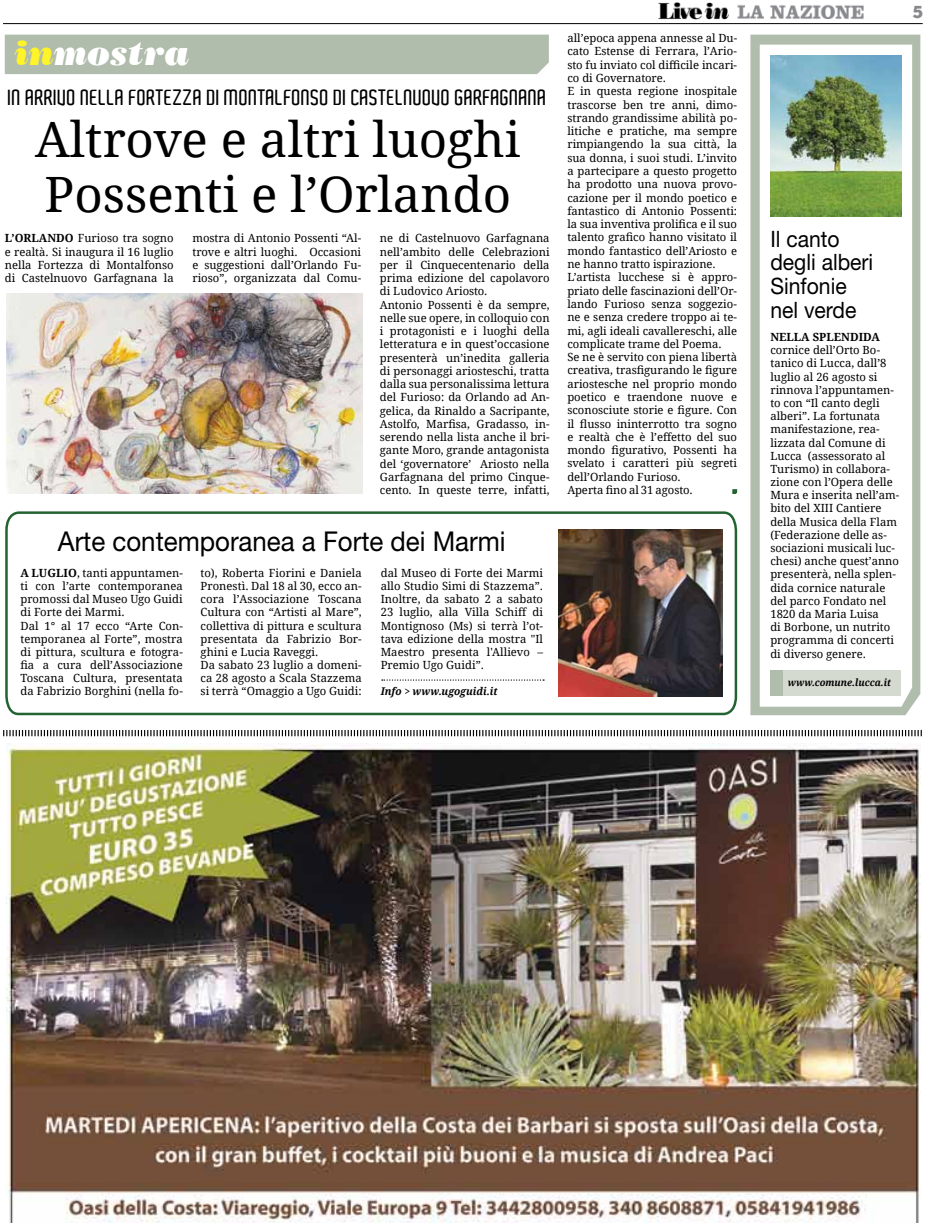
<style>
.page{position:relative;width:925px;height:1223px;background:#fff}
.page>*{position:absolute;margin:0;border:0;box-sizing:border-box;transform-origin:0 0}
.t1{font:48.75px/55px "Droid Serif";color:#000}
.t2{font:italic 35px "Bodoni Poster S Si Poster";color:#fff}
.t3{font:27.38px "Helvetica Neue";color:#000;scale:.95 1}
.t4{font:22.5px/23.8px "Helvetica Neue";color:#000;scale:.94 1}
.t5{font:600 21.25px "Aldo";letter-spacing:.005em;color:#000}
.t6{font:17.25px "Chunk Five Ex";color:#88898c}
.t7{font:11.25px/13.2px "Droid Serif";color:#000}
.t8{font:700 11.25px "Droid Serif";color:#000}
.t9{font:italic 700 10.62px "Droid Serif";color:#000;scale:.95 1}
.t10{font:italic 700 10px "Droid Serif";color:#000;scale:.94 1}
.s1{color:#fff32a}
.s2{font-weight:700}
</style>
<div class="page">
<img style="left:658px;top:3px;width:206px;height:17px">
<hr style="left:3px;top:23px;width:920px;height:1px;background:#000">
<svg style="left:732px;top:489px;width:5px;height:5px"></svg>
<svg style="left:3px;top:730px;width:919px;height:7px"></svg>
<div style="left:5px;top:35px;width:544px;height:39px;background:#b1bdac"></div>
<svg style="left:750px;top:35px;width:170px;height:680px;background:#b3bfaf"></svg>
<svg style="left:760px;top:45px;width:152px;height:661px"></svg>
<div style="left:770px;top:670px;width:130px;height:26px;background:#d5dad1"></div>
<div style="left:770px;top:670px;width:13px;height:26px;background:#b1bdac"></div>
<svg style="left:5px;top:511px;width:733px;height:205px"></svg>
<svg style="left:382px;top:679px;width:162px;height:1px"></svg>
<img style="left:558px;top:530px;width:164px;height:166px">
<img style="left:7px;top:294px;width:356px;height:199px">
<img style="left:770px;top:55px;width:131px;height:161px">
<img style="left:7px;top:743px;width:913px;height:479px">
<h2 class="t2" style="left:15px;top:31px;width:176px"><span class="s1">in</span>mostra</h2>
<h3 class="t5" style="left:8px;top:86px;width:27px">IN ARRIVO</h3>
<h3 class="t5" style="left:81px;top:86px;width:10px">NELLA</h3>
<h3 class="t5" style="left:129px;top:86px;width:147px">FORTEZZA DI MONTALFON</h3>
<h3 class="t5" style="left:311px;top:86px;width:87px">SO DI CASTELNUOVO</h3>
<h3 class="t5" style="left:455px;top:86px;width:20px">GARFAGNANA</h3>
<h1 class="t1" style="left:35px;top:113px;width:487px">Altrove e altri luoghi<br>Possenti e l’Orlando</h1>
<p class="t7" style="left:5px;top:232px;width:170px;text-align:justify"><span class="s2">L’ORLANDO</span> Furioso tra sogno e realtà. Si inaugura il 16 luglio nella Fortezza di Montalfonso di Castelnuovo Garfagnana la</p>
<p class="t7" style="left:192px;top:232px;width:170px;text-align:justify">mostra di Antonio Possenti “Al&shy;trove e altri luoghi. Occasioni e suggestioni dall’Orlando Fu&shy;rioso”, organizzata dal Comu-</p>
<p class="t7" style="left:380px;top:232px;width:171px">ne di Castelnuovo Garfagnana nell’ambito delle Celebrazioni per il Cinquecentenario della prima edizione del capolavoro di Ludovico Ariosto.<br>Antonio Possenti è da sempre, nelle sue opere, in colloquio con i protagonisti e i luoghi della letteratura e in quest’occasione presenterà un’inedita galleria di personaggi ariosteschi, tratta dalla sua personalissima lettura del Furioso: da Orlando ad An&shy;gelica, da Rinaldo a Sacripante,<br>Astolfo, Marfisa, Gradasso, in&shy;serendo nella lista anche il bri&shy;gante Moro, grande antagonista del ‘governatore’ Ariosto nella<br>Garfagnana del primo Cinque&shy;cento. In queste terre, infatti,</p>
<h3 class="t3" style="left:58px;top:524px;width:473px">Arte contemporanea a Forte dei Marmi</h3>
<p class="t7" style="left:20px;top:566px;width:164px"><span class="s2">A LUGLIO</span>, tanti appuntamen&shy;ti con l’arte contemporanea promossi dal Museo Ugo Guidi di Forte dei Marmi.<br>Dal 1° al 17 ecco “Arte Con&shy;temporanea al Forte”, mostra di pittura, scultura e fotogra&shy;fia a cura dell’Associazione<br>Toscana Cultura, presentata da Fabrizio Borghini (nella fo-</p>
<p class="t7" style="left:201px;top:566px;width:163px">to), Roberta Fiorini e Daniela<br>Pronestì. Dal 18 al 30, ecco an&shy;cora l’Associazione Toscana<br>Cultura con “Artisti al Mare”, collettiva di pittura e scultura presentata da Fabrizio Bor&shy;ghini e Lucia Raveggi.<br>Da sabato 23 luglio a domeni&shy;ca 28 agosto a Scala Stazzema si terrà “Omaggio a Ugo Guidi:</p>
<p class="t7" style="left:381px;top:566px;width:164px;text-align:justify">dal Museo di Forte dei Marmi allo Studio Simi di Stazzema”.<br>Inoltre, da sabato 2 a sabato 23 luglio, alla Villa Schiff di Montignoso (Ms) si terrà l’ot&shy;tava edizione della mostra "Il Maestro presenta l'Allievo – Premio Ugo Guidi”.</p>
<p class="t9" style="left:381px;top:684px;width:125px">Info &gt; www.ugoguidi.it</p>
<p class="t7" style="left:567px;top:32px;width:171px">all’epoca appena annesse al Du&shy;cato Estense di Ferrara, l’Ario&shy;sto fu inviato col difficile incari&shy;co di Governatore.<br>E in questa regione inospitale trascorse ben tre anni, dimo&shy;strando grandissime abilità po&shy;litiche e pratiche, ma sempre rimpiangendo la sua città, la sua donna, i suoi studi. L’invito a partecipare a questo progetto ha prodotto una nuova provo&shy;cazione per il mondo poetico e fantastico di Antonio Possenti: la sua inventiva prolifica e il suo talento grafico hanno visitato il mondo fantastico dell’Ariosto e ne hanno tratto ispirazione.<br>L’artista lucchese si è appro&shy;priato delle fascinazioni dell’Or&shy;lando Furioso senza soggezio&shy;ne e senza credere troppo ai te&shy;mi, agli ideali cavallereschi, alle complicate trame del Poema.<br>Se ne è servito con piena libertà creativa, trasfigurando le figure ariostesche nel proprio mondo poetico e traendone nuove e sconosciute storie e figure. Con il flusso ininterrotto tra sogno e realtà che è l’effetto del suo mondo figurativo, Possenti ha svelato i caratteri più segreti dell’Orlando Furioso.<br>Aperta fino al 31 agosto.</p>
<h3 class="t6" style="left:913px;top:-1px;width:11px">5</h3>
<h3 class="t4" style="left:770px;top:226px;width:111px">Il canto degli alberi<br>Sinfonie nel verde</h3>
<p class="t8" style="left:770px;top:330px;width:111px">NELLA SPLENDIDA</p>
<p class="t7" style="left:770px;top:344px;width:130px">cornice dell’Orto Bo&shy;tanico di Lucca, dall’8 luglio al 26 agosto si rinnova l’appuntamen&shy;to con “Il canto degli alberi”. La fortunata manifestazione, rea&shy;lizzata dal Comune di<br>Lucca (assessorato al<br>Turismo) in collabora&shy;zione con l’Opera delle<br>Mura e inserita nell’am&shy;bito del XIII Cantiere della Musica della Flam (Federazione delle as&shy;sociazioni musicali luc&shy;chesi) anche quest’anno presenterà, nella splen&shy;dida cornice naturale del parco Fondato nel<br>1820 da Maria Luisa<br>di Borbone, un nutrito programma di concerti di diverso genere.</p>
<p class="t10" style="left:788px;top:676px;width:111px">www.comune.lucca.it</p>
</div>
